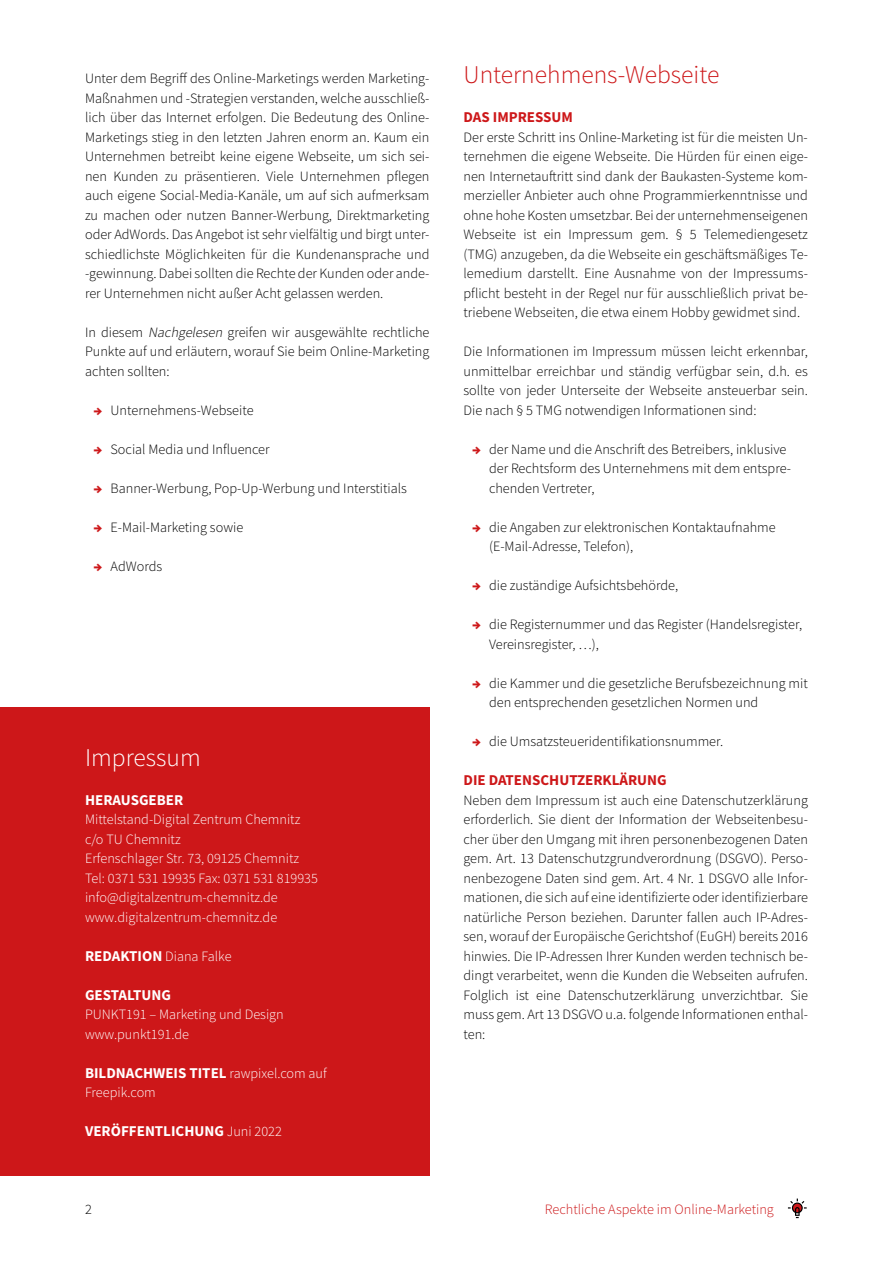
<style>
.page{position:relative;width:893px;height:1263px;background:#fff}
.page>*{position:absolute;margin:0;border:0;box-sizing:border-box;transform-origin:0 0}
.t1{font:300 25.5px "Source Sans Pro";color:#cd1719}
.t2{font:300 25.5px "Source Sans Pro";color:#fff}
.t3{font:700 15px "Source Sans Pro";color:#fff}
.t4{font:700 15px "Source Sans Pro";color:#cd1719}
.t5{font:300 14.25px/19.5px "Source Sans Pro";color:#000;text-align:justify}
.t6{font:300 14.25px/19.5px "Source Sans Pro";color:#fff}
.t7{font:300 14.25px "Source Sans Pro";color:#cd1719}
.s1{font-style:italic}
.s2{font-weight:900;color:#cd1719}
.s3{font-weight:700;font-size:15px}
.s4{font-weight:300;font-size:14.25px}
</style>
<div class="page">
<div style="left:0;top:707px;width:429px;height:468px;background:#cd1719"></div>
<svg style="left:788px;top:1198px;width:19px;height:20px"></svg>
<p class="t5" style="left:85px;top:69px;width:346px">Unter dem Begriff des Online-Marketings werden Marketing-Maßnahmen und -Strategien verstanden, welche ausschließ&shy;lich über das Internet erfolgen. Die Bedeutung des Online-Marketings stieg in den letzten Jahren enorm an. Kaum ein Unternehmen betreibt keine eigene Webseite, um sich sei&shy;nen Kunden zu präsentieren. Viele Unternehmen pflegen auch eigene Social-Media-Kanäle, um auf sich aufmerksam zu machen oder nutzen Banner-Werbung, Direktmarketing oder AdWords. Das Angebot ist sehr vielfältig und birgt unter&shy;schiedlichste Möglichkeiten für die Kundenansprache und -gewinnung. Dabei sollten die Rechte der Kunden oder ande&shy;rer Unternehmen nicht außer Acht gelassen werden.</p>
<p class="t5" style="left:85px;top:322px;width:346px">In diesem <span class="s1">Nachgelesen</span> greifen wir ausgewählte rechtliche Punkte auf und erläutern, worauf Sie beim Online-Marketing achten sollten:</p>
<p class="t5" style="left:94px;top:400px;width:162px"><span class="s2">→</span> Unternehmens-Webseite</p>
<p class="t5" style="left:94px;top:439px;width:178px"><span class="s2">→</span> Social Media und Influencer</p>
<p class="t5" style="left:94px;top:478px;width:315px"><span class="s2">→</span> Banner-Werbung, Pop-Up-Werbung und Interstitials</p>
<p class="t5" style="left:94px;top:517px;width:151px"><span class="s2">→</span> E-Mail-Marketing sowie</p>
<p class="t5" style="left:94px;top:556px;width:70px"><span class="s2">→</span> AdWords</p>
<h1 class="t2" style="left:85px;top:742px;width:117px">Impressum</h1>
<p class="t3" style="left:85px;top:790px;width:100px">HERAUSGEBER</p>
<p class="t6" style="left:85px;top:810px;width:234px">Mittelstand-Digital Zentrum Chemnitz c/o TU Chemnitz<br>Erfenschlager Str. 73, 09125 Chemnitz Tel: 0371 531 19935 Fax: 0371 531 819935 info@digitalzentrum-chemnitz.de www.digitalzentrum-chemnitz.de</p>
<p class="t6" style="left:85px;top:946px;width:148px"><span class="s3">REDAKTION</span> Diana Falke</p>
<p class="t3" style="left:85px;top:985px;width:87px">GESTALTUNG</p>
<p class="t6" style="left:85px;top:1005px;width:200px">PUNKT191 – Marketing und Design www.punkt191.de</p>
<p class="t3" style="left:85px;top:1063px;width:243px">BILDNACHWEIS TITEL <span class="s4">rawpixel.com auf</span></p>
<p class="t6" style="left:85px;top:1083px;width:72px">Freepik.com</p>
<p class="t3" style="left:85px;top:1121px;width:198px">VERÖFFENTLICHUNG <span class="s4">Juni 2022</span></p>
<h1 class="t1" style="left:463px;top:59px;width:257px">Unternehmens-Webseite</h1>
<p class="t4" style="left:463px;top:107px;width:111px">DAS IMPRESSUM</p>
<p class="t5" style="left:463px;top:127px;width:346px">Der erste Schritt ins Online-Marketing ist für die meisten Un&shy;ternehmen die eigene Webseite. Die Hürden für einen eige&shy;nen Internetauftritt sind dank der Baukasten-Systeme kom&shy;merzieller Anbieter auch ohne Programmierkenntnisse und ohne hohe Kosten umsetzbar. Bei der unternehmenseigenen Webseite ist ein Impressum gem. § 5 Telemediengesetz (TMG) anzugeben, da die Webseite ein geschäftsmäßiges Te&shy;lemedium darstellt. Eine Ausnahme von der Impressums&shy;pflicht besteht in der Regel nur für ausschließlich privat be&shy;triebene Webseiten, die etwa einem Hobby gewidmet sind.</p>
<p class="t5" style="left:463px;top:342px;width:346px">Die Informationen im Impressum müssen leicht erkennbar, unmittelbar erreichbar und ständig verfügbar sein, d.h. es sollte von jeder Unterseite der Webseite ansteuerbar sein.<br>Die nach § 5 TMG notwendigen Informationen sind:</p>
<p class="t5" style="left:489px;top:439px;width:304px;text-align:left;text-indent:-17px"><span class="s2">→</span> der Name und die Anschrift des Betreibers, inklusive der Rechtsform des Unternehmens mit dem entspre&shy;chenden Vertreter,</p>
<p class="t5" style="left:489px;top:517px;width:288px;text-indent:-17px"><span class="s2">→</span> die Angaben zur elektronischen Kontaktaufnahme (E-Mail-Adresse, Telefon),</p>
<p class="t5" style="left:472px;top:576px;width:208px"><span class="s2">→</span> die zuständige Aufsichtsbehörde,</p>
<p class="t5" style="left:489px;top:615px;width:315px;text-indent:-17px"><span class="s2">→</span> die Registernummer und das Register (Handelsregister,<br>Vereinsregister, …),</p>
<p class="t5" style="left:489px;top:673px;width:320px;text-indent:-17px"><span class="s2">→</span> die Kammer und die gesetzliche Berufsbezeichnung mit den entsprechenden gesetzlichen Normen und</p>
<p class="t5" style="left:472px;top:732px;width:253px"><span class="s2">→</span> die Umsatzsteueridentifikationsnummer.</p>
<p class="t4" style="left:463px;top:770px;width:205px">DIE DATENSCHUTZERKLÄRUNG</p>
<p class="t5" style="left:463px;top:790px;width:346px">Neben dem Impressum ist auch eine Datenschutzerklärung erforderlich. Sie dient der Information der Webseitenbesu&shy;cher über den Umgang mit ihren personenbezogenen Daten gem. Art. 13 Datenschutzgrundverordnung (DSGVO). Perso&shy;nenbezogene Daten sind gem. Art. 4 Nr. 1 DSGVO alle Infor&shy;mationen, die sich auf eine identifizierte oder identifizierbare natürliche Person beziehen. Darunter fallen auch IP-Adres&shy;sen, worauf der Europäische Gerichtshof (EuGH) bereits 2016 hinwies. Die IP-Adressen Ihrer Kunden werden technisch be&shy;dingt verarbeitet, wenn die Kunden die Webseiten aufrufen.<br>Folglich ist eine Datenschutzerklärung unverzichtbar. Sie muss gem. Art 13 DSGVO u.a. folgende Informationen enthal&shy;ten:</p>
<p class="t5" style="left:85px;top:1200px;width:8px">2</p>
<p class="t7" style="left:545px;top:1201px;width:230px">Rechtliche Aspekte im Online-Marketing</p>
</div>
